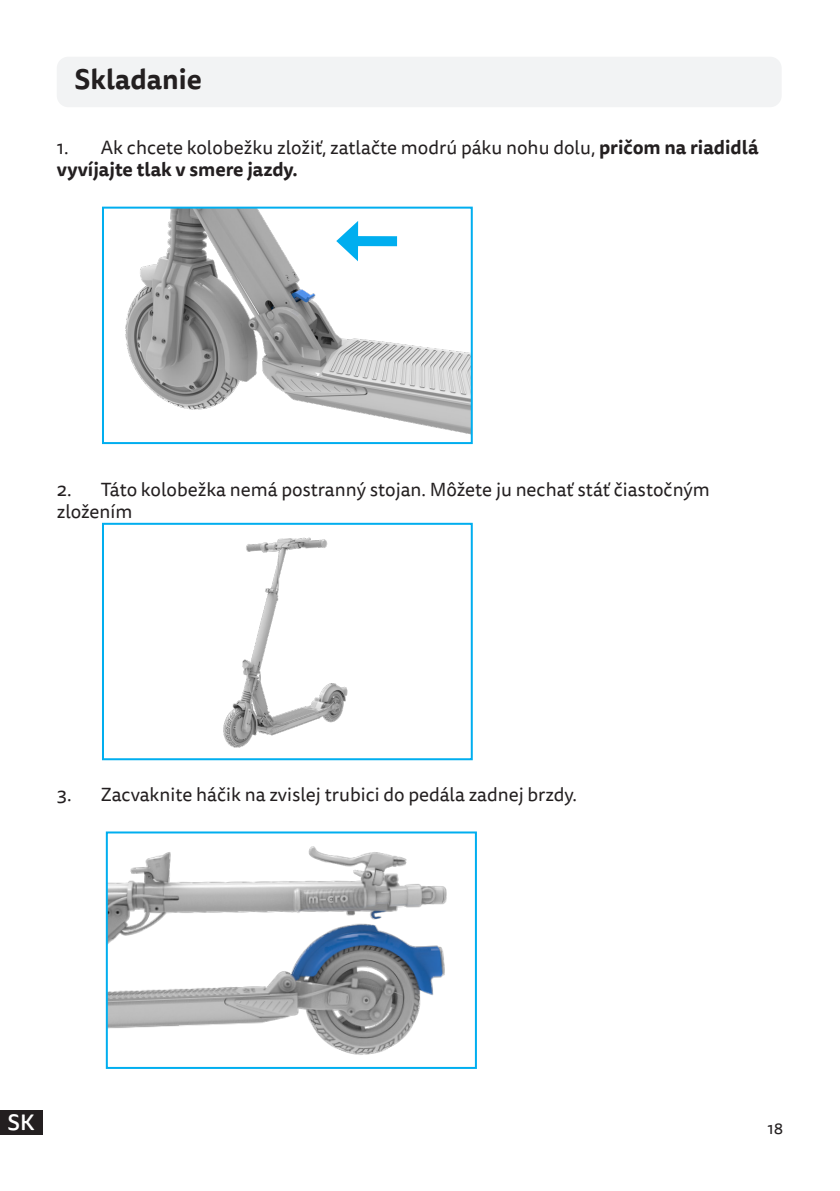
<style>
.page{position:relative;width:840px;height:1191px;background:#fff}
.page>*{position:absolute;margin:0;border:0;box-sizing:border-box;transform-origin:0 0}
.Subtitle{font:700 27.6px "Tisa Sans Pro";color:#231f20}
.t1{font:500 22px "Tisa Sans Pro";color:#fff}
.Normal_text{font:19px/21.6px "Tisa Sans Pro";color:#231f20}
.t2{font:16.6px "Tisa Sans Pro";color:#231f20}
.s1{font-weight:700}
</style>
<div class="page">
<div style="left:57px;top:57px;width:724px;height:50px;background:#f2f3f4;border-radius:12px"></div>
<img style="left:125px;top:210px;width:344px;height:224px">
<div style="left:102px;top:207px;width:370px;height:237px;border:2px solid #00aeef"></div>
<img style="left:223px;top:537px;width:125px;height:211px">
<div style="left:102px;top:523px;width:370px;height:237px;border:2px solid #00aeef"></div>
<div style="left:349px;top:236px;width:48px;height:10px;background:#00aeef"></div>
<svg style="left:336px;top:221px;width:22px;height:40px"></svg>
<div style="left:0;top:1110px;width:43px;height:24px;background:#231f20"></div>
<img style="left:109px;top:846px;width:338px;height:209px">
<div style="left:106px;top:831px;width:370px;height:238px;border:2px solid #00aeef"></div>
<p class="Subtitle" style="left:74px;top:59px;width:129px">Skladanie</p>
<p class="Normal_text" style="left:57px;top:137px;width:703px">1. Ak chcete kolobežku zložiť, zatlačte modrú páku nohu dolu, <span class="s1">pričom na riadidlá vyvíjajte tlak v smere jazdy.</span></p>
<p class="Normal_text" style="left:57px;top:479px;width:654px">2. Táto kolobežka nemá postranný stojan. Môžete ju nechať stáť čiastočným zložením</p>
<p class="Normal_text" style="left:57px;top:783px;width:521px">3. Zacvaknite háčik na zvislej trubici do pedála zadnej brzdy.</p>
<p class="t1" style="left:8px;top:1106px;width:29px">SK</p>
<p class="t2" style="left:767px;top:1116px;width:17px">18</p>
</div>
